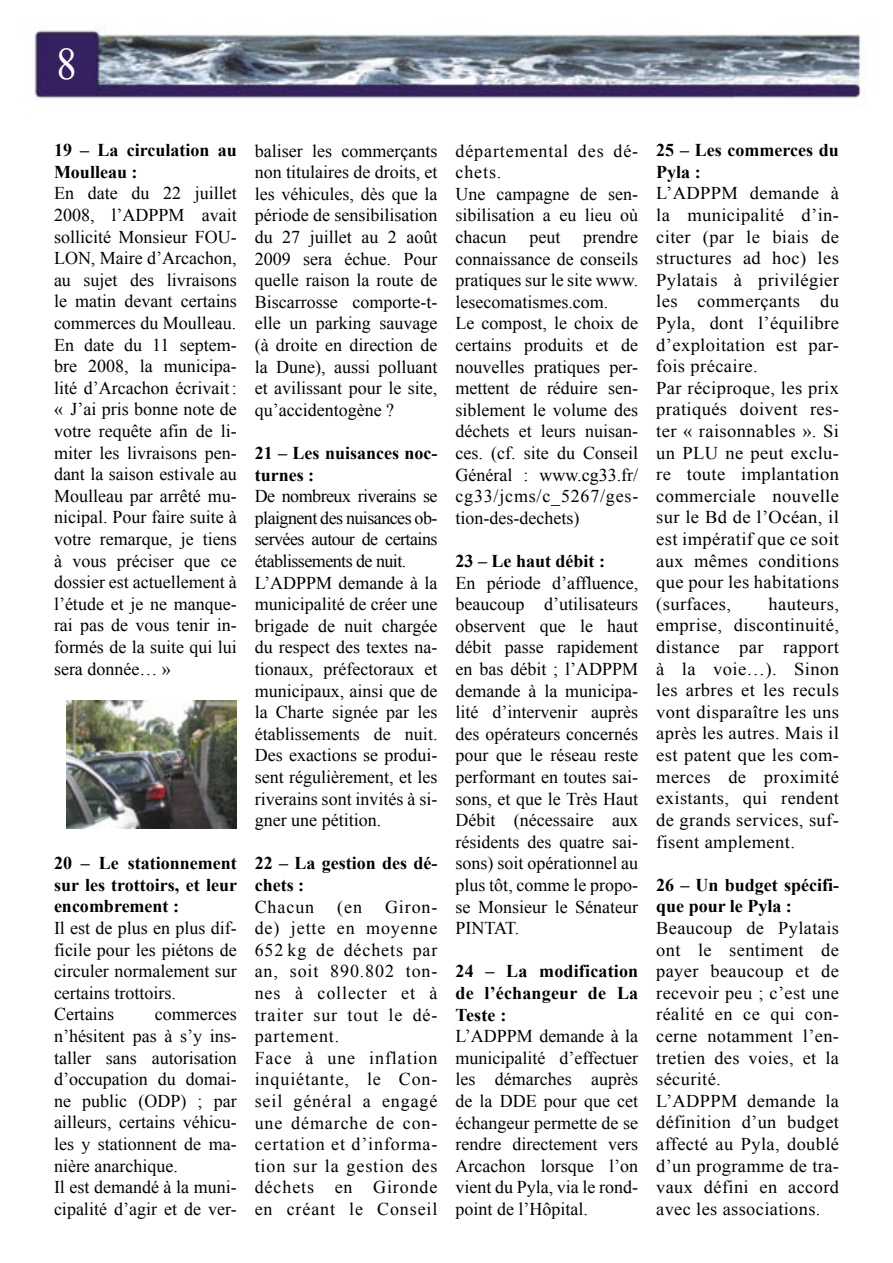
<style>
.page{position:relative;width:893px;height:1263px;background:#fff}
.page>*{position:absolute;margin:0;border:0;box-sizing:border-box;transform-origin:0 0}
.t1{font:45px "Times New Roman";color:#fff;scale:.9 1}
.t2{font:18px/21.6px "Times New Roman";color:#000;text-align:justify}
.t3{font:18px/21.6px "Times New Roman";letter-spacing:.02em;color:#000}
.t4{font:18px/21.6px "Times New Roman";letter-spacing:.05em;color:#000}
.t5{font:700 18px/21.6px "Times New Roman";color:#000}
</style>
<div class="page">
<img style="left:34px;top:25px;width:831px;height:804px">
<img style="left:66px;top:700px;width:171px;height:128px">
<h1 class="t1" style="left:56px;top:33px;width:24px">8</h1>
<p class="t5" style="left:54px;top:139px;width:184px">19 – La circulation au<br>Moulleau :</p>
<p class="t2" style="left:54px;top:182px;width:184px">En date du 22 juillet 2008, l’ADPPM avait sollicité Monsieur FOU-LON, Maire d’Arcachon, au sujet des livraisons le matin devant certains commerces du Moulleau.<br>En date du 11 septem&shy;bre 2008, la municipa&shy;lité d’Arcachon écrivait : « J’ai pris bonne note de votre requête afin de li&shy;miter les livraisons pen&shy;dant la saison estivale au Moulleau par arrêté mu&shy;nicipal. Pour faire suite à votre remarque, je tiens à vous préciser que ce dossier est actuellement à l’étude et je ne manque&shy;rai pas de vous tenir in&shy;formés de la suite qui lui sera donnée… »</p>
<p class="t5" style="left:54px;top:852px;width:185px;text-align:justify">20 – Le stationnement sur les trottoirs, et leur encombrement :</p>
<p class="t2" style="left:54px;top:917px;width:184px;text-align:left">Il est de plus en plus dif&shy;ficile pour les piétons de circuler normalement sur certains trottoirs.<br>Certains</p>
<p class="t2" style="left:54px;top:1003px;width:184px;text-align:left;text-indent:101px">commerces n’hésitent pas à s’y ins&shy;taller sans autorisation d’occupation du domai&shy;ne public (ODP) ; par ailleurs, certains véhicu&shy;les y stationnent de ma&shy;nière anarchique.<br>Il est demandé à la muni&shy;cipalité d’agir et de ver-</p>
<p class="t2" style="left:255px;top:139px;width:184px">baliser les commerçants non titulaires de droits, et les véhicules, dès que la période de sensibilisation du 27 juillet au 2 août 2009 sera échue. Pour quelle raison la route de Biscarrosse comporte-t&shy;elle un parking sauvage (à droite en direction de la Dune), aussi polluant et avilissant pour le site, qu’accidentogène ?</p>
<p class="t5" style="left:255px;top:442px;width:184px">21 – Les nuisances noc&shy;turnes :</p>
<p class="t2" style="left:255px;top:485px;width:184px;text-align:left">De nombreux riverains se plaignent des nuisances ob&shy;servées autour de certains établissements de nuit.<br>L’ADPPM demande à la municipalité de créer une brigade de nuit chargée du respect des textes na&shy;tionaux, préfectoraux et municipaux, ainsi que de la Charte signée par les établissements de nuit.<br>Des exactions se produi&shy;sent régulièrement, et les riverains sont invités à si&shy;gner une pétition.</p>
<p class="t5" style="left:255px;top:852px;width:184px">22 – La gestion des dé&shy;chets :</p>
<p class="t2" style="left:255px;top:895px;width:61px">Chacun</p>
<p class="t2" style="left:337px;top:895px;width:26px">(en</p>
<p class="t4" style="left:255px;top:895px;width:184px;text-indent:130px">Giron&shy;de) jette en moyenne<br>652 kg de déchets par an, soit 890.802 ton&shy;nes à collecter et à traiter sur tout le dé&shy;partement.<br>Face à une inflation inquiétante, le Con&shy;seil général a engagé une démarche de con&shy;certation et d’informa&shy;tion sur la gestion des déchets en Gironde en créant le Conseil</p>
<p class="t2" style="left:455px;top:139px;width:184px;text-align:left">départemental des dé&shy;chets.<br>Une campagne de sen&shy;sibilisation a eu lieu où chacun</p>
<p class="t2" style="left:455px;top:226px;width:184px;text-align:left;text-indent:128px">prendre connaissance de conseils pratiques sur le site www. lesecomatismes.com.<br>Le compost, le choix de certains produits et de nouvelles pratiques per&shy;mettent de réduire sen&shy;siblement le volume des déchets et leurs nuisan&shy;ces. (cf. site du Conseil<br>Général : www.cg33.fr/ cg33/jcms/c_5267/ges&shy;tion-des-dechets)</p>
<p class="t5" style="left:455px;top:550px;width:151px">23 – Le haut débit :</p>
<p class="t2" style="left:455px;top:571px;width:184px">En période d’affluence, beaucoup d’utilisateurs observent que le haut débit passe rapidement en bas débit ; l’ADPPM demande à la municipa&shy;lité d’intervenir auprès des opérateurs concernés pour que le réseau reste performant en toutes sai&shy;sons, et que le Très Haut Débit (nécessaire aux résidents des quatre sai&shy;sons) soit opérationnel au plus tôt, comme le propo&shy;se Monsieur le Sénateur PINTAT.</p>
<p class="t5" style="left:455px;top:960px;width:184px;text-align:justify">24 – La modification de l’échangeur de La Teste :</p>
<p class="t2" style="left:455px;top:1025px;width:184px">L’ADPPM demande à la municipalité d’effectuer les démarches auprès de la DDE pour que cet échangeur permette de se rendre directement vers Arcachon lorsque l’on vient du Pyla, via le rond&shy;point de l’Hôpital.</p>
<p class="t2" style="left:529px;top:226px;width:32px">peut</p>
<p class="t5" style="left:656px;top:139px;width:184px">25 – Les commerces du<br>Pyla :</p>
<p class="t3" style="left:656px;top:182px;width:184px">L’ADPPM demande à la municipalité d’in&shy;citer (par le biais de structures ad hoc) les<br>Pylatais à privilégier les commerçants du<br>Pyla, dont l’équilibre d’exploitation est par&shy;fois précaire.<br>Par réciproque, les prix pratiqués doivent res&shy;ter « raisonnables ». Si un PLU ne peut exclu&shy;re toute implantation commerciale nouvelle sur le Bd de l’Océan, il est impératif que ce soit aux mêmes conditions que pour les habitations (surfaces,</p>
<p class="t2" style="left:656px;top:593px;width:184px;text-indent:112px">hauteurs, emprise, discontinuité, distance par rapport à la voie…). Sinon les arbres et les reculs vont disparaître les uns après les autres. Mais il est patent que les com&shy;merces de proximité existants, qui rendent de grands services, suf&shy;fisent amplement.</p>
<p class="t5" style="left:656px;top:873px;width:184px">26 – Un budget spécifi&shy;que pour le Pyla :</p>
<p class="t3" style="left:656px;top:917px;width:184px">Beaucoup de Pylatais ont le sentiment de payer beaucoup et de recevoir peu ; c’est une réalité en ce qui con&shy;cerne notamment l’en&shy;tretien des voies, et la sécurité.<br>L’ADPPM demande la définition d’un budget affecté au Pyla, doublé d’un programme de tra&shy;vaux défini en accord avec les associations.</p>
</div>
